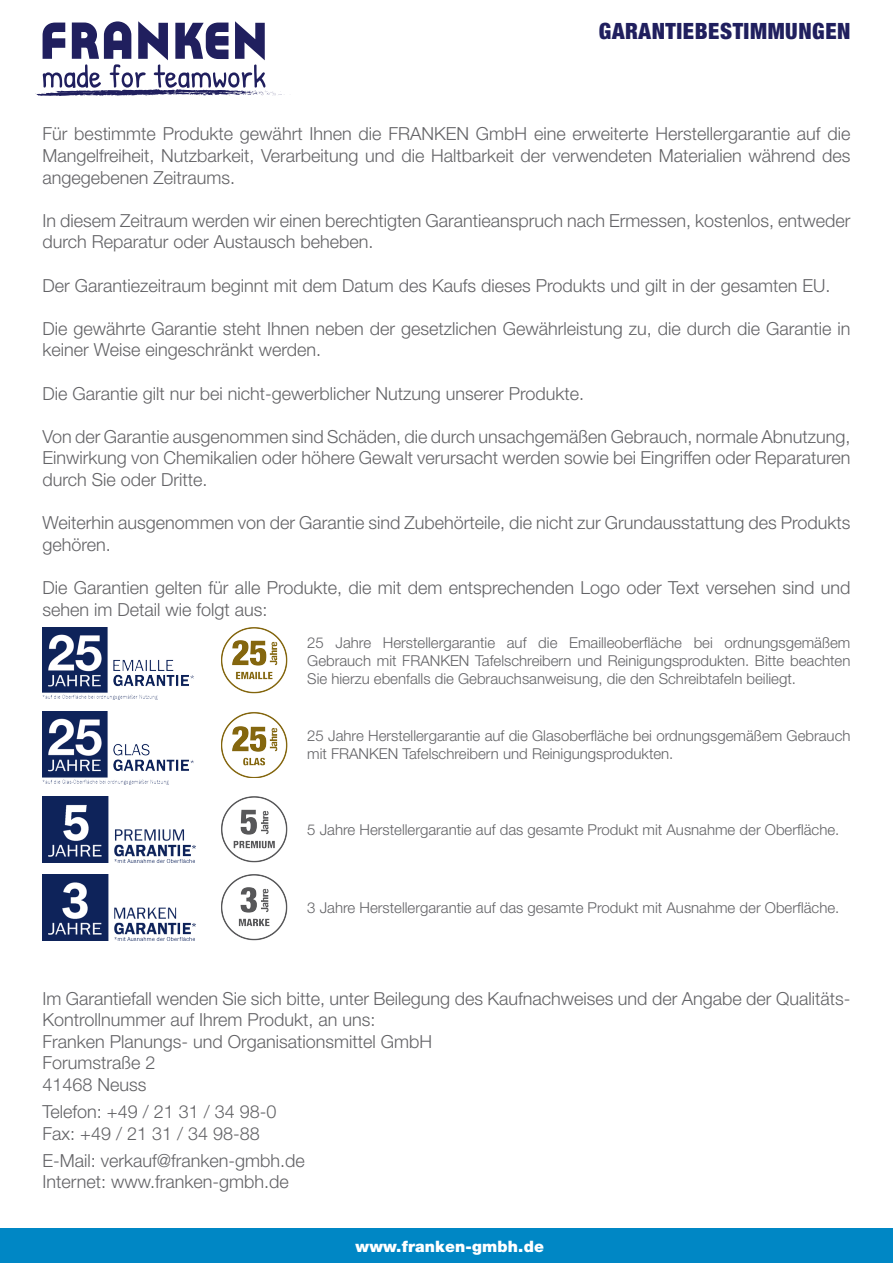
<style>
.page{position:relative;width:893px;height:1263px;background:#fff}
.page>*{position:absolute;margin:0;border:0;box-sizing:border-box;transform-origin:0 0}
.Headline_rechts{font:900 condensed 22.5px "Helvetica Neue";letter-spacing:.025em;color:#201f5e}
.Absatzformat_2{font:300 18px/21.6px "Helvetica Neue LT Std";color:#636366}
.t1{font:900 15.75px "Helvetica Neue";letter-spacing:.01em;color:#fff}
.Absatzformat_1{font:300 15px/18px "Helvetica Neue LT Std";color:#636366;text-align:justify}
</style>
<div class="page">
<div style="left:0;top:1229px;width:893px;height:34px;background:#0087c5"></div>
<svg style="left:35px;top:21px;width:250px;height:75px"></svg>
<img style="left:43px;top:796px;width:153px;height:66px">
<img style="left:43px;top:627px;width:151px;height:72px">
<img style="left:43px;top:712px;width:151px;height:72px">
<img style="left:43px;top:874px;width:153px;height:66px">
<img style="left:221px;top:627px;width:66px;height:66px">
<img style="left:221px;top:712px;width:66px;height:66px">
<img style="left:221px;top:796px;width:66px;height:66px">
<img style="left:221px;top:874px;width:66px;height:66px">
<p class="Headline_rechts" style="left:599px;top:17px;width:253px">GARANTIEBESTIMMUNGEN</p>
<p class="Absatzformat_2" style="left:43px;top:123px;width:809px;text-align:justify">Für bestimmte Produkte gewährt Ihnen die FRANKEN GmbH eine erweiterte Herstellergarantie auf die Mangelfreiheit, Nutzbarkeit, Verarbeitung und die Haltbarkeit der verwendeten Materialien während des angegebenen Zeitraums.</p>
<p class="Absatzformat_2" style="left:43px;top:209px;width:809px">In diesem Zeitraum werden wir einen berechtigten Garantieanspruch nach Ermessen, kostenlos, entweder durch Reparatur oder Austausch beheben.</p>
<p class="Absatzformat_2" style="left:43px;top:274px;width:789px">Der Garantiezeitraum beginnt mit dem Datum des Kaufs dieses Produkts und gilt in der gesamten EU.</p>
<p class="Absatzformat_2" style="left:43px;top:317px;width:809px">Die gewährte Garantie steht Ihnen neben der gesetzlichen Gewährleistung zu, die durch die Garantie in keiner Weise eingeschränkt werden.</p>
<p class="Absatzformat_2" style="left:43px;top:382px;width:543px">Die Garantie gilt nur bei nicht-gewerblicher Nutzung unserer Produkte.</p>
<p class="Absatzformat_2" style="left:43px;top:425px;width:809px;text-align:justify">Von der Garantie ausgenommen sind Schäden, die durch unsachgemäßen Gebrauch, normale Abnutzung, Einwirkung von Chemikalien oder höhere Gewalt verursacht werden sowie bei Eingriffen oder Reparaturen durch Sie oder Dritte.</p>
<p class="Absatzformat_2" style="left:43px;top:512px;width:809px">Weiterhin ausgenommen von der Garantie sind Zubehörteile, die nicht zur Grundausstattung des Produkts gehören.</p>
<p class="Absatzformat_2" style="left:43px;top:576px;width:809px">Die Garantien gelten für alle Produkte, die mit dem entsprechenden Logo oder Text versehen sind und sehen im Detail wie folgt aus:</p>
<p class="Absatzformat_1" style="left:307px;top:633px;width:545px">25 Jahre Herstellergarantie auf die Emailleoberfläche bei ordnungsgemäßem Gebrauch mit FRANKEN Tafelschreibern und Reinigungsprodukten. Bitte beachten Sie hierzu ebenfalls die Gebrauchsanweisung, die den Schreibtafeln beiliegt.</p>
<p class="Absatzformat_1" style="left:307px;top:726px;width:545px">25 Jahre Herstellergarantie auf die Glasoberfläche bei ordnungsgemäßem Gebrauch mit FRANKEN Tafelschreibern und Reinigungsprodukten.</p>
<p class="Absatzformat_1" style="left:307px;top:820px;width:534px">5 Jahre Herstellergarantie auf das gesamte Produkt mit Ausnahme der Oberfläche.</p>
<p class="Absatzformat_1" style="left:307px;top:898px;width:534px">3 Jahre Herstellergarantie auf das gesamte Produkt mit Ausnahme der Oberfläche.</p>
<p class="Absatzformat_2" style="left:43px;top:987px;width:809px">Im Garantiefall wenden Sie sich bitte, unter Beilegung des Kaufnachweises und der Angabe der Qualitäts-<br>Kontrollnummer auf Ihrem Produkt, an uns:</p>
<p class="Absatzformat_2" style="left:43px;top:1030px;width:391px">Franken Planungs- und Organisationsmittel GmbH</p>
<p class="Absatzformat_2" style="left:43px;top:1052px;width:115px">Forumstraße 2</p>
<p class="Absatzformat_2" style="left:43px;top:1073px;width:106px">41468 Neuss</p>
<p class="Absatzformat_2" style="left:43px;top:1100px;width:235px">Telefon: +49 / 21 31 / 34 98-0</p>
<p class="Absatzformat_2" style="left:43px;top:1122px;width:219px">Fax: +49 / 21 31 / 34 98-88</p>
<p class="Absatzformat_2" style="left:43px;top:1149px;width:264px">E-Mail: verkauf@franken-gmbh.de</p>
<p class="Absatzformat_2" style="left:43px;top:1170px;width:248px">Internet: www.franken-gmbh.de</p>
<p class="t1" style="left:356px;top:1236px;width:190px">www.franken-gmbh.de</p>
</div>
